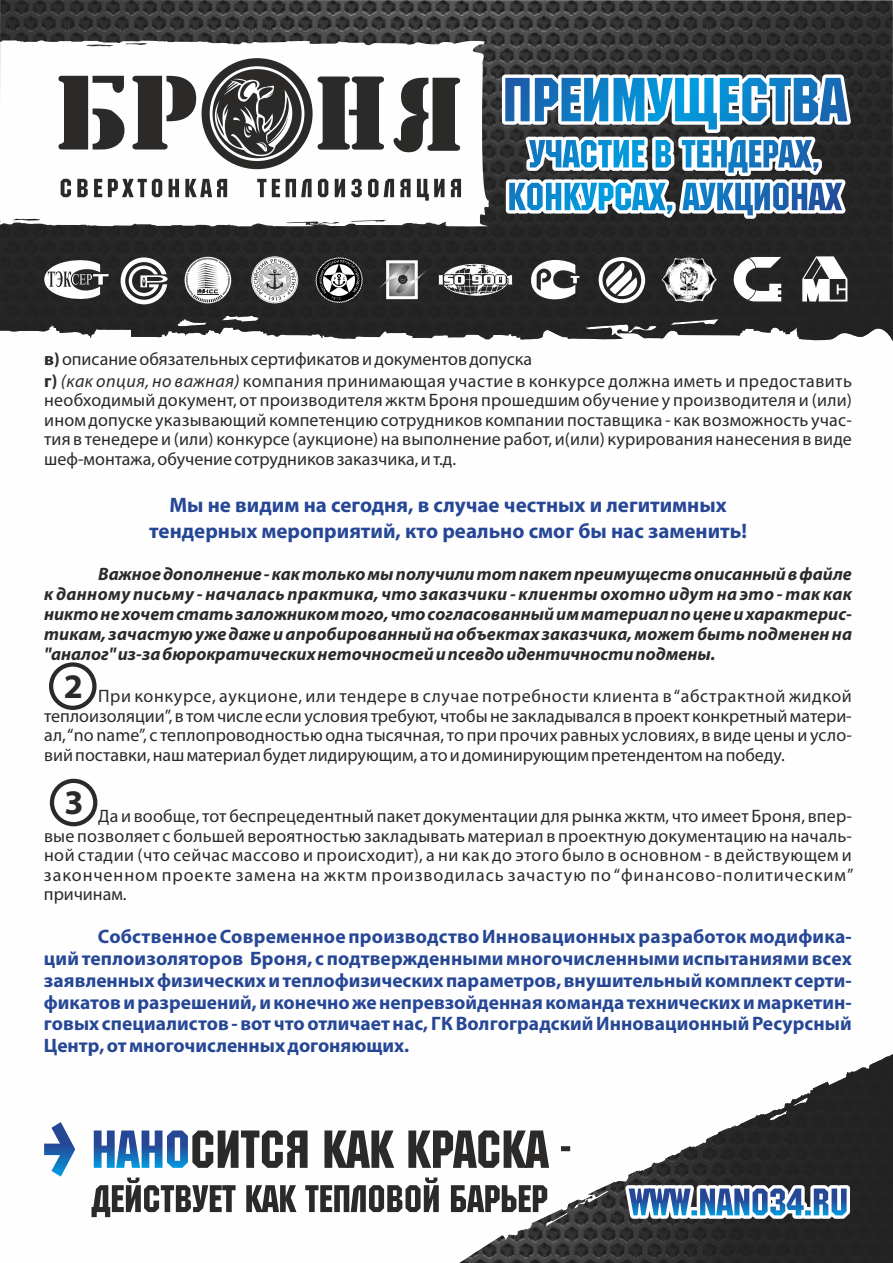
<style>
.page{position:relative;width:893px;height:1263px;background:#fff}
.page>*{position:absolute;margin:0;border:0;box-sizing:border-box;transform-origin:0 0}
.t1{font:700 34.65px "Myriad Pro";color:#2b2a29}
.t2{font:700 21px/26px "Myriad Pro";color:#264796;text-align:center}
.t3{font:700 19.5px/21.8px "Myriad Pro";color:#264796;text-align:justify}
.t4{font:18px/19.5px "Myriad Pro";color:#2b2a29;text-align:justify}
.t5{font:italic 700 18px/20.1px "Myriad Pro";color:#2b2a29;text-align:justify}
.t6{font:18px/22.4px "Myriad Pro";letter-spacing:.02em;color:#2b2a29}
.s1{font-weight:700}
.s2{font-style:italic}
</style>
<div class="page">
<svg style="left:0;top:0;width:893px;height:341px"></svg>
<svg style="left:0;top:316px;width:719px;height:21px;background:#464646"></svg>
<svg style="left:598px;top:257px;width:48px;height:46px"></svg>
<svg style="left:531px;top:260px;width:48px;height:39px"></svg>
<svg style="left:439px;top:262px;width:73px;height:34px"></svg>
<svg style="left:390px;top:264px;width:24px;height:31px"></svg>
<div style="left:386px;top:260px;width:32px;height:39px;border:3px solid #fefefe"></div>
<svg style="left:377px;top:265px;width:51px;height:29px"></svg>
<svg style="left:661px;top:257px;width:56px;height:45px"></svg>
<img style="left:663px;top:259px;width:52px;height:42px">
<svg style="left:315px;top:257px;width:48px;height:47px"></svg>
<svg style="left:121px;top:257px;width:47px;height:47px"></svg>
<svg style="left:44px;top:255px;width:65px;height:49px"></svg>
<svg style="left:734px;top:257px;width:47px;height:44px"></svg>
<svg style="left:802px;top:256px;width:45px;height:45px"></svg>
<svg style="left:252px;top:257px;width:45px;height:45px"></svg>
<svg style="left:186px;top:258px;width:44px;height:44px"></svg>
<svg style="left:202px;top:58px;width:258px;height:111px"></svg>
<svg style="left:58px;top:76px;width:138px;height:74px"></svg>
<svg style="left:61px;top:179px;width:400px;height:22px"></svg>
<svg style="left:459px;top:1217px;width:434px;height:46px;background:#444544"></svg>
<svg style="left:545px;top:1054px;width:348px;height:172px"></svg>
<svg style="left:625px;top:1185px;width:225px;height:34px"></svg>
<svg style="left:628px;top:1188px;width:220px;height:28px"></svg>
<svg style="left:502px;top:74px;width:349px;height:145px;background:#515151"></svg>
<svg style="left:504px;top:76px;width:344px;height:54px"></svg>
<svg style="left:528px;top:139px;width:291px;height:35px"></svg>
<svg style="left:508px;top:181px;width:335px;height:35px"></svg>
<div style="left:49px;top:662px;width:48px;height:48px;border:4px solid #2b2a29;border-radius:50%"></div>
<div style="left:50px;top:779px;width:47px;height:47px;border:4px solid #2b2a29;border-radius:50%"></div>
<svg style="left:44px;top:1122px;width:31px;height:54px"></svg>
<svg style="left:92px;top:1177px;width:455px;height:40px"></svg>
<svg style="left:94px;top:1130px;width:476px;height:38px"></svg>
<p class="t6" style="left:44px;top:349px;width:809px"><span class="s1">в)</span> описание обязательных сертификатов и документов допуска<br><span class="s1">г)</span> <span class="s2">(как опция, но важная)</span> компания принимающая участие в конкурсе должна иметь и предоставить</p>
<p class="t4" style="left:44px;top:392px;width:809px">необходимый документ, от производителяжктмБроня прошедшимобучение у производителя и (или) иномдопуске указывающий компетенцию сотрудников компании поставщика - как возможность учас&shy;тия в тенедере и (или) конкурсе (аукционе) на выполнение работ, и(или) курирования нанесения в виде шеф-монтажа, обучение сотрудников заказчика, и т.д.</p>
<p class="t2" style="left:149px;top:494px;width:599px">Мы не видим на сегодня, в случае честных и легитимных тендерных мероприятий, кто реально смог бы нас заменить!</p>
<p class="t5" style="left:44px;top:566px;width:809px;text-indent:54px">Важное дополнение - как только мы получили тот пакет преимуществ описанный в файле к данному письму - началась практика, что заказчики - клиенты охотно идут на это - так как никто не хочет стать заложником того, что согласованный им материал по цене и характерис&shy;тикам, зачастуюужедажеиапробированныйнаобъектах заказчика,можетбытьподмененна "аналог" из-за бюрократических неточностей и псевдо идентичности подмены.</p>
<p class="t4" style="left:44px;top:688px;width:809px;text-indent:54px">При конкурсе, аукционе, или тендере в случае потребности клиента в“абстрактной жидкой теплоизоляции”, в том числе если условия требуют, чтобы не закладывался в проект конкретный матери&shy;ал,“no name”, с теплопроводностью одна тысячная, то при прочих равных условиях, в виде ценыи усло&shy;вий поставки, наш материал будет лидирующим, а то и доминирующим претендентом на победу.</p>
<h1 class="t1" style="left:64px;top:672px;width:21px">2</h1>
<h1 class="t1" style="left:65px;top:788px;width:21px">3</h1>
<p class="t4" style="left:44px;top:808px;width:811px;text-indent:54px">Да и вообще, тот беспрецедентный пакет документации для рынкажктм, что имеет Броня, впер&shy;вые позволяет с большей вероятностью закладыватьматериал в проектную документацию на началь&shy;ной стадии (что сейчас массово и происходит), а ни как до этого было в основном - в действующем и законченном проекте замена на жктм производилась зачастую по“финансово-политическим” причинам.</p>
<p class="t3" style="left:44px;top:927px;width:809px;text-indent:54px">СобственноеСовременное производствоИнновационныхразработок модифика&shy;цийтеплоизоляторов Броня, сподтвержденнымимногочисленнымииспытаниямивсех заявленных физических и теплофизических параметров, внушительный комплект серти&shy;фикатов и разрешений, и конечно же непревзойденная команда технических и маркетин&shy;говых специалистов-вотчтоотличаетнас, ГКВолгоградскийИнновационныйРесурсный Центр, от многочисленных догоняющих.</p>
</div>
